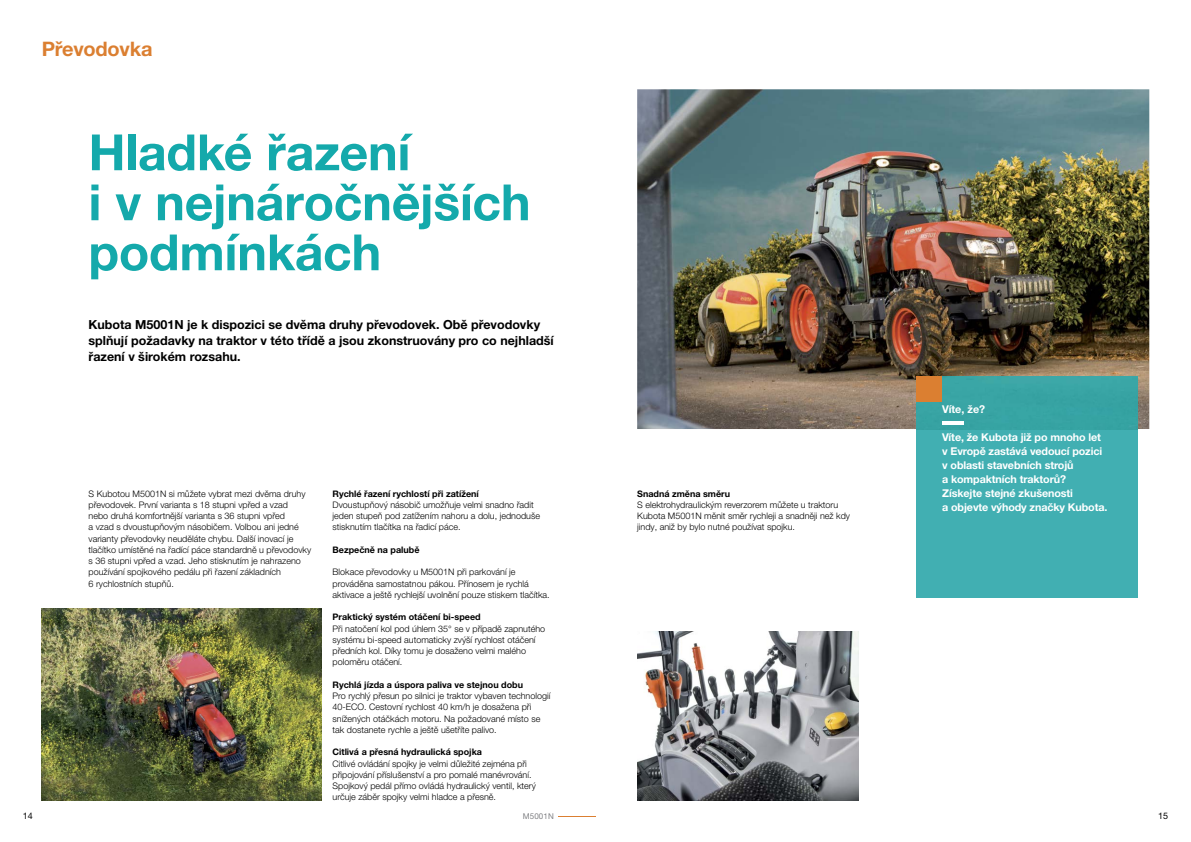
<style>
.page{position:relative;width:1191px;height:842px;background:#fff}
.page>*{position:absolute;margin:0;border:0;box-sizing:border-box;transform-origin:0 0}
.t1{font:700 50px/50px "Helvetica Neue LT Pro";letter-spacing:-.005em;color:#14a9ab}
.t2{font:700 20px "Helvetica Neue LT Pro";letter-spacing:-.01em;color:#db7f31}
.t3{font:700 12.5px/16px "Helvetica Neue LT Pro";color:#000}
.t4{font:700 10.8px/14px "Helvetica Neue LT Pro";letter-spacing:-.01em;color:#fff}
.t5{font:300 9px/11.2px "Helvetica Neue LT Pro";color:#000}
.t6{font:700 9px "Helvetica Neue LT Pro";color:#000}
.t7{font:9px "Helvetica Neue LT Pro";color:#000}
.t8{font:8px "Helvetica Neue LT Pro";letter-spacing:.01em;color:#808184}
.s1{font-weight:700}
</style>
<div class="page">
<hr style="left:557px;top:816px;width:38px;height:1px;background:#db7f31">
<img style="left:637px;top:89px;width:512px;height:340px">
<img style="left:637px;top:631px;width:221px;height:169px">
<div style="left:916px;top:429px;width:221px;height:169px;background:#41afb2"></div>
<div style="left:916px;top:377px;width:221px;height:52px;background:#37a4a4"></div>
<hr style="left:942px;top:422px;width:21px;height:3px;background:#fff">
<div style="left:916px;top:377px;width:26px;height:25px;background:#db7f31"></div>
<img style="left:42px;top:608px;width:279px;height:192px">
<p class="t2" style="left:42px;top:36px;width:112px">Převodovka</p>
<p class="t1" style="left:88px;top:126px;width:443px">Hladké řazení<br>i v nejnáročnějších podmínkách</p>
<p class="t3" style="left:88px;top:316px;width:467px">Kubota M5001N je k dispozici se dvěma druhy převodovek. Obě převodovky splňují požadavky na traktor v této třídě a jsou zkonstruovány pro co nejhladší řazení v širokém rozsahu.</p>
<p class="t5" style="left:88px;top:487px;width:224px">S Kubotou M5001N si můžete vybrat mezi dvěma druhy převodovek. První varianta s 18 stupni vpřed a vzad<br>nebo druhá komfortnější varianta s 36 stupni vpřed<br>a vzad s dvoustupňovým násobičem. Volbou ani jedné varianty převodovky neuděláte chybu. Další inovací je tlačítko umístěné na řadící páce standardně u převodovky s 36 stupni vpřed a vzad. Jeho stisknutím je nahrazeno používání spojkového pedálu při řazení základních<br>6 rychlostních stupňů.</p>
<p class="t5" style="left:332px;top:487px;width:209px"><span class="s1">Rychlé řazení rychlostí při zatížení<br></span>Dvoustupňový násobič umožňuje velmi snadno řadit jeden stupeň pod zatížením nahoru a dolu, jednoduše stisknutím tlačítka na řadicí páce.</p>
<p class="t6" style="left:332px;top:544px;width:89px">Bezpečně na palubě</p>
<p class="t5" style="left:332px;top:566px;width:219px">Blokace převodovky u M5001N při parkování je prováděna samostatnou pákou. Přínosem je rychlá aktivace a ještě rychlejší uvolnění pouze stiskem tlačítka.</p>
<p class="t5" style="left:332px;top:611px;width:214px"><span class="s1">Praktický systém otáčení bi-speed<br></span>Při natočení kol pod úhlem 35° se v případě zapnutého systému bi-speed automaticky zvýší rychlost otáčení předních kol. Díky tomu je dosaženo velmi malého poloměru otáčení.</p>
<p class="t5" style="left:332px;top:679px;width:219px"><span class="s1">Rychlá jízda a úspora paliva ve stejnou dobu<br></span>Pro rychlý přesun po silnici je traktor vybaven technologií 40-ECO. Cestovní rychlost 40 km/h je dosažena při snížených otáčkách motoru. Na požadované místo se tak dostanete rychle a ještě ušetříte palivo.</p>
<p class="t5" style="left:332px;top:746px;width:205px"><span class="s1">Citlivá a přesná hydraulická spojka<br></span>Citlivé ovládání spojky je velmi důležité zejména při připojování příslušenství a pro pomalé manévrování.<br>Spojkový pedál přímo ovládá hydraulický ventil, který určuje záběr spojky velmi hladce a přesně.</p>
<p class="t5" style="left:637px;top:487px;width:214px"><span class="s1">Snadná změna směru<br></span>S elektrohydraulickým reverzorem můžete u traktoru Kubota M5001N měnit směr rychleji a snadněji než kdy jindy, aniž by bylo nutné používat spojku.</p>
<p class="t4" style="left:942px;top:401px;width:45px">Víte, že?</p>
<p class="t4" style="left:942px;top:429px;width:167px">Víte, že Kubota již po mnoho let v Evropě zastává vedoucí pozici v oblasti stavebních strojů<br>a kompaktních traktorů?<br>Získejte stejné zkušenosti<br>a objevte výhody značky Kubota.</p>
<p class="t7" style="left:23px;top:810px;width:12px">14</p>
<p class="t8" style="left:523px;top:811px;width:32px">M5001N</p>
<p class="t7" style="left:1158px;top:810px;width:12px">15</p>
</div>
